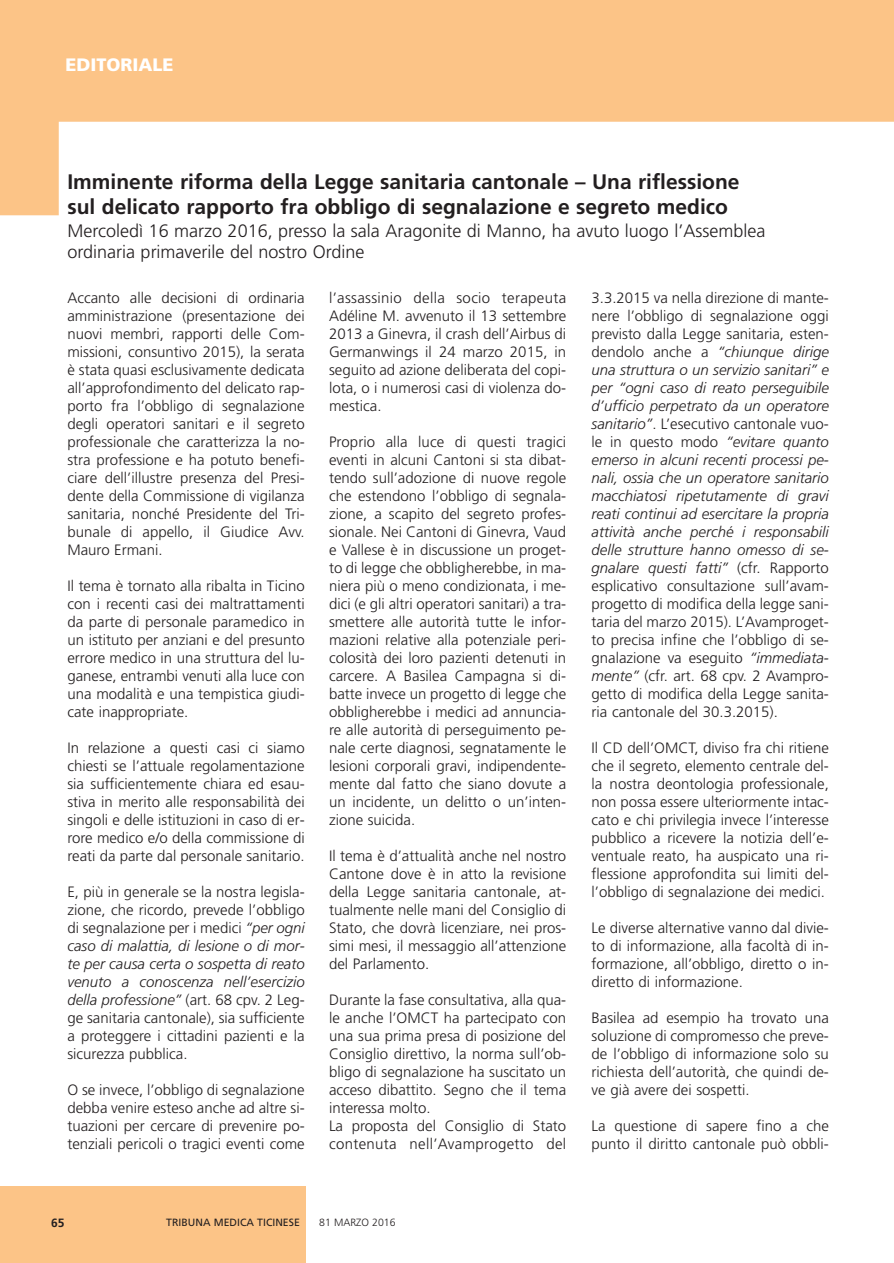
<style>
.page{position:relative;width:894px;height:1263px;background:#fff}
.page>*{position:absolute;margin:0;border:0;box-sizing:border-box;transform-origin:0 0}
.t1{font:700 21px/25.2px "Frutiger";color:#231f20}
.t2{font:300 18px/21.6px "Frutiger";color:#231f20}
.t3{font:900 18px "Frutiger";color:#fff}
.t4{font:300 15px/18px "Frutiger";color:#231f20;text-align:justify}
.t5{font:700 12px "Frutiger";color:#231f20}
.t6{font:10.5px "Frutiger";color:#231f20}
.t7{font:300 10.5px "Frutiger";color:#231f20}
.s1{font-style:italic}
</style>
<div class="page">
<div style="left:0;top:1186px;width:306px;height:76px;background:#fcc487"></div>
<svg style="left:0;top:0;width:894px;height:215px;fill:#fcc487"></svg>
<p class="t3" style="left:66px;top:57px;width:110px">EDITORIALE</p>
<h1 class="t1" style="left:67px;top:170px;width:674px">Imminente riforma della Legge sanitaria cantonale – Una riflessione sul delicato rapporto fra obbligo di segnalazione e segreto medico</h1>
<p class="t2" style="left:67px;top:221px;width:699px">Mercoledì 16 marzo 2016, presso la sala Aragonite di Manno, ha avuto luogo l’Assemblea ordinaria primaverile del nostro Ordine</p>
<p class="t4" style="left:67px;top:290px;width:239px">Accanto alle decisioni di ordinaria amministrazione (presentazione dei nuovi membri, rapporti delle Com&shy;missioni, consuntivo 2015), la serata è stata quasi esclusivamente dedicata all’approfondimento del delicato rap&shy;porto fra l’obbligo di segnalazione degli operatori sanitari e il segreto professionale che caratterizza la no&shy;stra professione e ha potuto benefi&shy;ciare dell’illustre presenza del Presi&shy;dente della Commissione di vigilanza sanitaria, nonché Presidente del Tri&shy;bunale di appello, il Giudice Avv.<br>Mauro Ermani.</p>
<p class="t4" style="left:67px;top:578px;width:239px">Il tema è tornato alla ribalta in Ticino con i recenti casi dei maltrattamenti da parte di personale paramedico in un istituto per anziani e del presunto errore medico in una struttura del lu&shy;ganese, entrambi venuti alla luce con una modalità e una tempistica giudi&shy;cate inappropriate.</p>
<p class="t4" style="left:67px;top:740px;width:239px">In relazione a questi casi ci siamo chiesti se l’attuale regolamentazione sia sufficientemente chiara ed esau&shy;stiva in merito alle responsabilità dei singoli e delle istituzioni in caso di er&shy;rore medico e/o della commissione di reati da parte dal personale sanitario.</p>
<p class="t4" style="left:67px;top:884px;width:239px">E, più in generale se la nostra legisla&shy;zione, che ricordo, prevede l’obbligo di segnalazione per i medici <span class="s1">“per ogni caso di malattia, di lesione o di mor&shy;te per causa certa o sospetta di reato venuto a conoscenza nell’esercizio della professione”</span> (art. 68 cpv. 2 Leg&shy;ge sanitaria cantonale), sia sufficiente a proteggere i cittadini pazienti e la sicurezza pubblica.</p>
<p class="t4" style="left:67px;top:1082px;width:239px">O se invece, l’obbligo di segnalazione debba venire esteso anche ad altre si&shy;tuazioni per cercare di prevenire po&shy;tenziali pericoli o tragici eventi come</p>
<p class="t4" style="left:329px;top:290px;width:239px">l’assassinio della socio terapeuta Adéline M. avvenuto il 13 settembre 2013 a Ginevra, il crash dell’Airbus di Germanwings il 24 marzo 2015, in seguito ad azione deliberata del copi&shy;lota, o i numerosi casi di violenza do&shy;mestica.</p>
<p class="t4" style="left:329px;top:434px;width:239px">Proprio alla luce di questi tragici eventi in alcuni Cantoni si sta dibat&shy;tendo sull’adozione di nuove regole che estendono l’obbligo di segnala&shy;zione, a scapito del segreto profes&shy;sionale. Nei Cantoni di Ginevra, Vaud e Vallese è in discussione un proget&shy;to di legge che obbligherebbe, in ma&shy;niera più o meno condizionata, i me&shy;dici (e gli altri operatori sanitari) a tra&shy;smettere alle autorità tutte le infor&shy;mazioni relative alla potenziale peri&shy;colosità dei loro pazienti detenuti in carcere. A Basilea Campagna si di&shy;batte invece un progetto di legge che obbligherebbe i medici ad annuncia&shy;re alle autorità di perseguimento pe&shy;nale certe diagnosi, segnatamente le lesioni corporali gravi, indipendente&shy;mente dal fatto che siano dovute a un incidente, un delitto o un’inten&shy;zione suicida.</p>
<p class="t4" style="left:329px;top:848px;width:239px">Il tema è d’attualità anche nel nostro Cantone dove è in atto la revisione della Legge sanitaria cantonale, at&shy;tualmente nelle mani del Consiglio di Stato, che dovrà licenziare, nei pros&shy;simi mesi, il messaggio all’attenzione del Parlamento.</p>
<p class="t4" style="left:329px;top:992px;width:239px;text-align:left">Durante la fase consultativa, alla qua&shy;le anche l’OMCT ha partecipato con una sua prima presa di posizione del Consiglio direttivo, la norma sull’ob&shy;bligo di segnalazione ha suscitato un acceso dibattito. Segno che il tema interessa molto.<br>La proposta del Consiglio di Stato contenuta nell’Avamprogetto del</p>
<p class="t4" style="left:592px;top:290px;width:239px">3.3.2015 va nella direzione di mante&shy;nere l’obbligo di segnalazione oggi previsto dalla Legge sanitaria, esten&shy;dendolo anche a <span class="s1">“chiunque dirige una struttura o un servizio sanitari” e per “ogni caso di reato perseguibile d’ufficio perpetrato da un operatore sanitario”</span>. L’esecutivo cantonale vuo&shy;le in questo modo <span class="s1">“evitare quanto emerso in alcuni recenti processi pe&shy;nali, ossia che un operatore sanitario macchiatosi ripetutamente di gravi reati continui ad esercitare la propria attività anche perché i responsabili delle strutture hanno omesso di se&shy;gnalare questi fatti”</span> (cfr. Rapporto esplicativo consultazione sull’avam&shy;progetto di modifica della legge sani&shy;taria del marzo 2015). L’Avamproget&shy;to precisa infine che l’obbligo di se&shy;gnalazione va eseguito <span class="s1">“immediata&shy;mente”</span> (cfr. art. 68 cpv. 2 Avampro&shy;getto di modifica della Legge sanita&shy;ria cantonale del 30.3.2015).</p>
<p class="t4" style="left:592px;top:740px;width:239px">Il CD dell’OMCT, diviso fra chi ritiene che il segreto, elemento centrale del&shy;la nostra deontologia professionale, non possa essere ulteriormente intac&shy;cato e chi privilegia invece l’interesse pubblico a ricevere la notizia dell’e&shy;ventuale reato, ha auspicato una ri&shy;flessione approfondita sui limiti del&shy;l’obbligo di segnalazione dei medici.</p>
<p class="t4" style="left:592px;top:920px;width:239px">Le diverse alternative vanno dal divie&shy;to di informazione, alla facoltà di in&shy;formazione, all’obbligo, diretto o in&shy;diretto di informazione.</p>
<p class="t4" style="left:592px;top:1010px;width:239px">Basilea ad esempio ha trovato una soluzione di compromesso che preve&shy;de l’obbligo di informazione solo su richiesta dell’autorità, che quindi de&shy;ve già avere dei sospetti.</p>
<p class="t4" style="left:592px;top:1118px;width:239px">La questione di sapere fino a che punto il diritto cantonale può obbli-</p>
<p class="t5" style="left:51px;top:1218px;width:15px">65</p>
<p class="t6" style="left:166px;top:1218px;width:135px">TRIBUNA MEDICA TICINESE</p>
<p class="t7" style="left:319px;top:1218px;width:78px">81 MARZO 2016</p>
</div>
